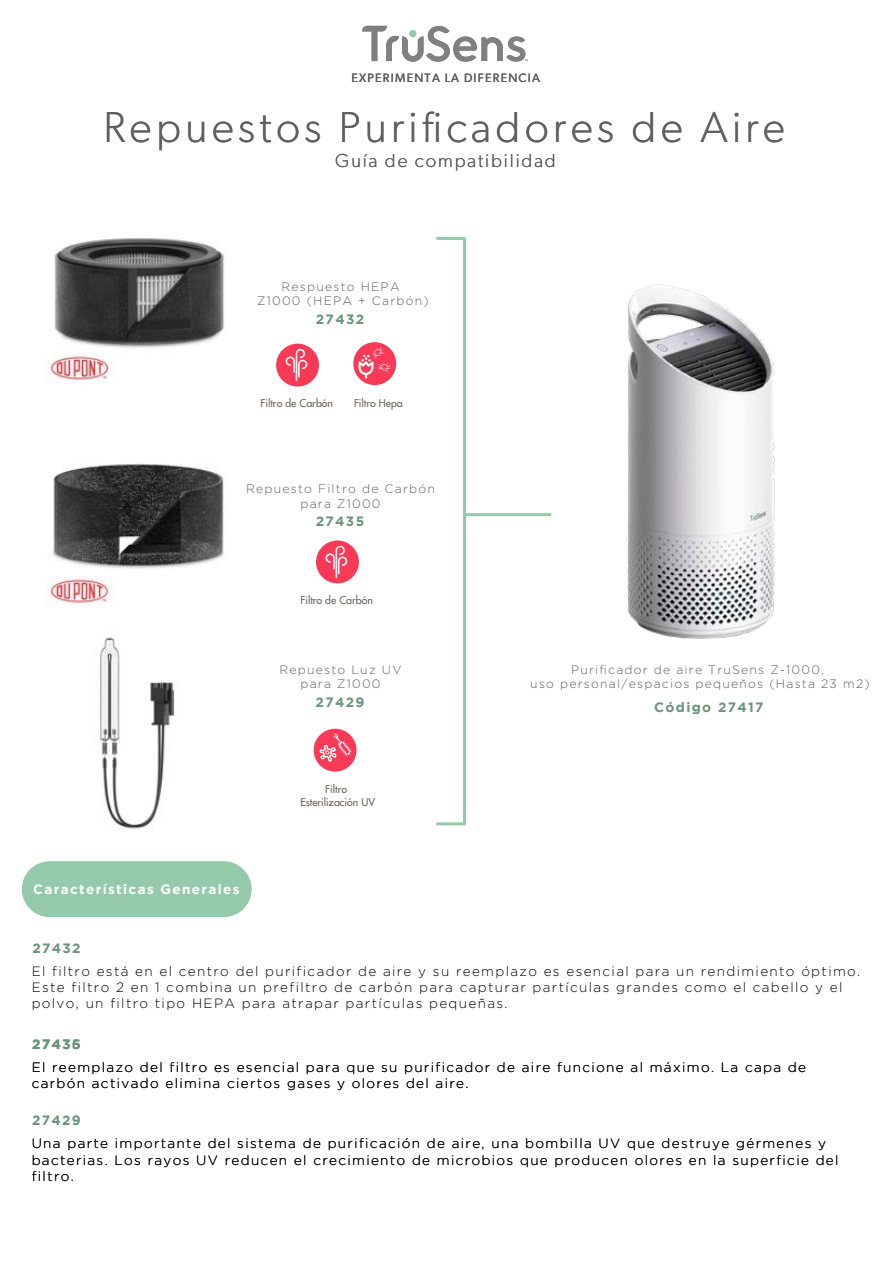
<style>
.page{position:relative;width:893px;height:1268px;background:#fff}
.page>*{position:absolute;margin:0;border:0;box-sizing:border-box;transform-origin:0 0}
.t1{font:300 43.5px "Gibson";letter-spacing:.1em;color:#606060}
.t2{font:300 18.9px "Gibson";letter-spacing:.1em;color:#606060}
.t3{font:300 13.5px/16.2px "Gotham";letter-spacing:.1em;color:#000}
.t4{font:700 13.5px "Gotham";letter-spacing:.1em;color:#699579}
.t5{font:700 13.5px "Gotham";letter-spacing:.1em;color:#fff}
.t6{font:300 12.15px/14.7px "Gotham";letter-spacing:.1em;color:#606060;text-align:center}
.t7{font:12.15px "Gibson";letter-spacing:.1em;color:#606060}
.t8{font:10.5px/12.6px "Futura 2";color:#6f6665;text-align:center}
</style>
<div class="page">
<img style="left:47px;top:238px;width:178px;height:143px">
<img style="left:626px;top:284px;width:149px;height:355px">
<div style="left:353px;top:342px;width:43px;height:43px;background:#f83a57;border-radius:50%"></div>
<svg style="left:358px;top:347px;width:32px;height:32px"></svg>
<div style="left:276px;top:343px;width:43px;height:43px;background:#f83a57;border-radius:50%"></div>
<svg style="left:286px;top:349px;width:21px;height:32px"></svg>
<img style="left:99px;top:637px;width:77px;height:192px">
<div style="left:314px;top:728px;width:43px;height:43px;background:#f83a57;border-radius:50%"></div>
<svg style="left:320px;top:733px;width:31px;height:28px"></svg>
<img style="left:45px;top:463px;width:179px;height:141px">
<div style="left:316px;top:540px;width:43px;height:43px;background:#f83a57;border-radius:50%"></div>
<svg style="left:325px;top:545px;width:22px;height:33px"></svg>
<div style="left:436px;top:237px;width:30px;height:588px;border:3px solid #94caa9"></div>
<hr style="left:465px;top:513px;width:85px;height:3px;background:#94caa9">
<svg style="left:362px;top:26px;width:166px;height:36px"></svg>
<div style="left:22px;top:861px;width:229px;height:55px;background:#94caa9;border-radius:28px"></div>
<p class="t7" style="left:352px;top:71px;width:190px">EXPERIMENTA LA DIFERENCIA</p>
<h1 class="t1" style="left:104px;top:100px;width:683px">Repuestos Purificadores de Aire</h1>
<h2 class="t2" style="left:335px;top:149px;width:222px">Guía de compatibilidad</h2>
<p class="t6" style="left:257px;top:279px;width:173px">Respuesto HEPA<br>Z1000 (HEPA + Carbón)</p>
<p class="t4" style="left:316px;top:311px;width:50px">27432</p>
<p class="t8" style="left:261px;top:396px;width:74px">Filtro de Carbón</p>
<p class="t8" style="left:354px;top:396px;width:50px">Filtro Hepa</p>
<p class="t6" style="left:246px;top:481px;width:190px">Repuesto Filtro de Carbón para Z1000</p>
<p class="t4" style="left:316px;top:514px;width:50px">27435</p>
<p class="t5" style="left:33px;top:881px;width:208px">Características Generales</p>
<p class="t4" style="left:32px;top:940px;width:50px">27432</p>
<p class="t8" style="left:300px;top:593px;width:74px">Filtro de Carbón</p>
<p class="t6" style="left:279px;top:661px;width:124px">Repuesto Luz UV para Z1000</p>
<p class="t4" style="left:316px;top:694px;width:50px">27429</p>
<p class="t8" style="left:300px;top:783px;width:76px">Filtro<br>Esterilización UV</p>
<p class="t6" style="left:530px;top:661px;width:341px">Purificador de aire TruSens Z-1000,<br>uso personal/espacios pequeños (Hasta 23 m2)</p>
<p class="t4" style="left:654px;top:699px;width:111px">Código 27417</p>
<p class="t3" style="left:32px;top:962px;width:830px">El filtro está en el centro del purificador de aire y su reemplazo es esencial para un rendimiento óptimo.<br>Este filtro 2 en 1 combina un prefiltro de carbón para capturar partículas grandes como el cabello y el polvo, un filtro tipo HEPA para atrapar partículas pequeñas.</p>
<p class="t4" style="left:72px;top:1035px;width:10px">5</p>
<p class="t4" style="left:32px;top:1036px;width:50px">27436</p>
<p class="t3" style="left:32px;top:1058px;width:776px">El reemplazo del filtro es esencial para que su purificador de aire funcione al máximo. La capa de carbón activado elimina ciertos gases y olores del aire.</p>
<p class="t4" style="left:32px;top:1112px;width:50px">27429</p>
<p class="t3" style="left:32px;top:1134px;width:808px">Una parte importante del sistema de purificación de aire, una bombilla UV que destruye gérmenes y bacterias. Los rayos UV reducen el crecimiento de microbios que producen olores en la superficie del filtro.</p>
</div>
